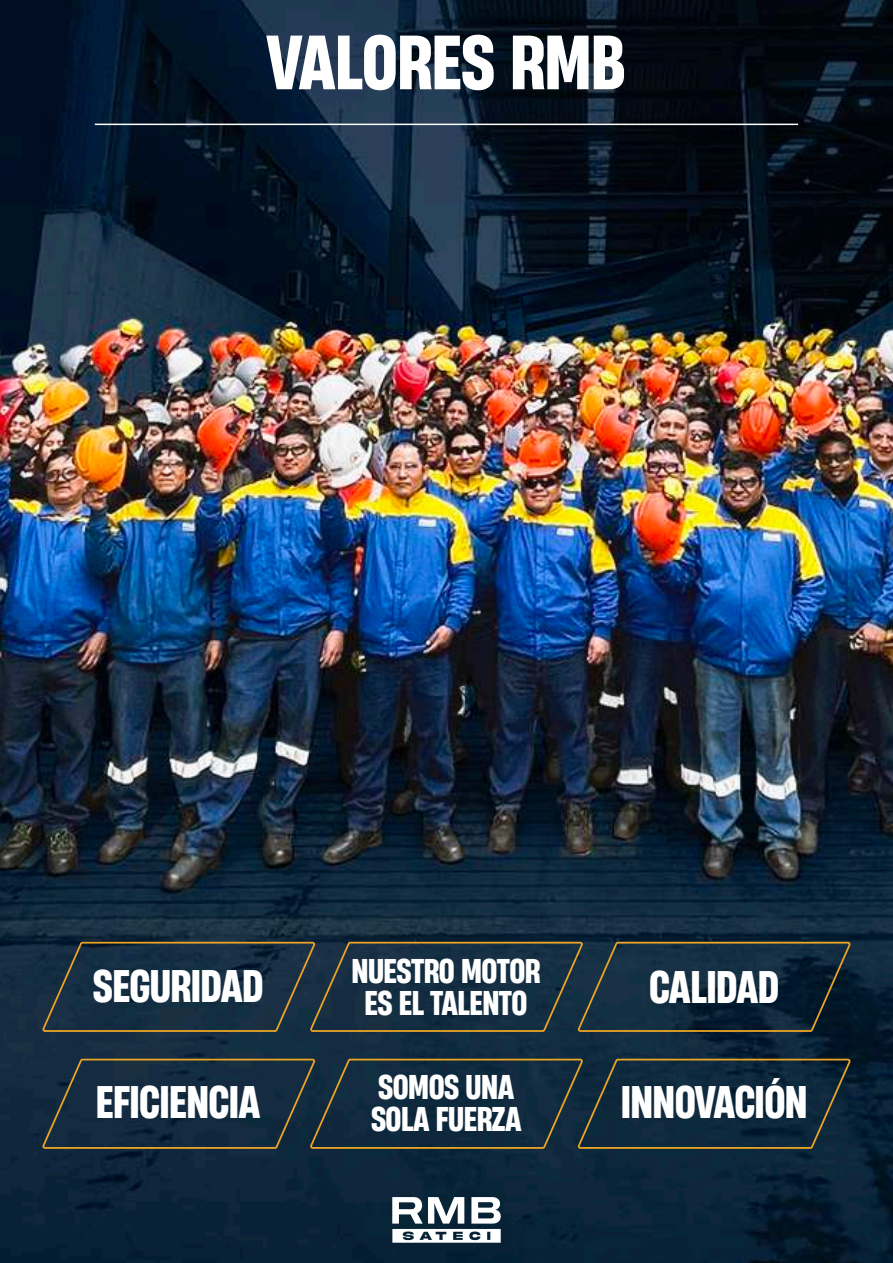
<style>
.page{position:relative;width:893px;height:1263px;background:#fff}
.page>*{position:absolute;margin:0;border:0;box-sizing:border-box;transform-origin:0 0}
.t1{font:700 72.15px "Heading Now Trial 56";letter-spacing:-.01em;color:#fff}
.t2{font:700 42.6px "Heading Now Trial 56";letter-spacing:-.015em;color:#fff}
.t3{font:700 32.1px/32.1px "Heading Now Trial 56";letter-spacing:-.015em;color:#fff}
</style>
<div class="page">
<img style="left:0;top:0;width:893px;height:1263px">
<svg style="left:42px;top:941px;width:809px;height:92px"></svg>
<svg style="left:42px;top:1057px;width:809px;height:93px"></svg>
<hr style="left:95px;top:124px;width:703px;height:1px;background:#fff">
<svg style="left:392px;top:1197px;width:72px;height:26px"></svg>
<svg style="left:471px;top:1197px;width:30px;height:26px"></svg>
<svg style="left:392px;top:1229px;width:109px;height:14px"></svg>
<h1 class="t1" style="left:266px;top:10px;width:361px">VALORES RMB</h1>
<p class="t3" style="left:351px;top:954px;width:191px;text-align:center">NUESTRO MOTOR<br>ES EL TALENTO</p>
<h2 class="t2" style="left:93px;top:955px;width:172px">SEGURIDAD</h2>
<h2 class="t2" style="left:649px;top:956px;width:131px">CALIDAD</h2>
<h2 class="t2" style="left:96px;top:1071px;width:166px">EFICIENCIA</h2>
<p class="t3" style="left:371px;top:1070px;width:152px">SOMOS UNA<br>SOLA FUERZA</p>
<h2 class="t2" style="left:621px;top:1071px;width:188px">INNOVACIÓN</h2>
</div>
